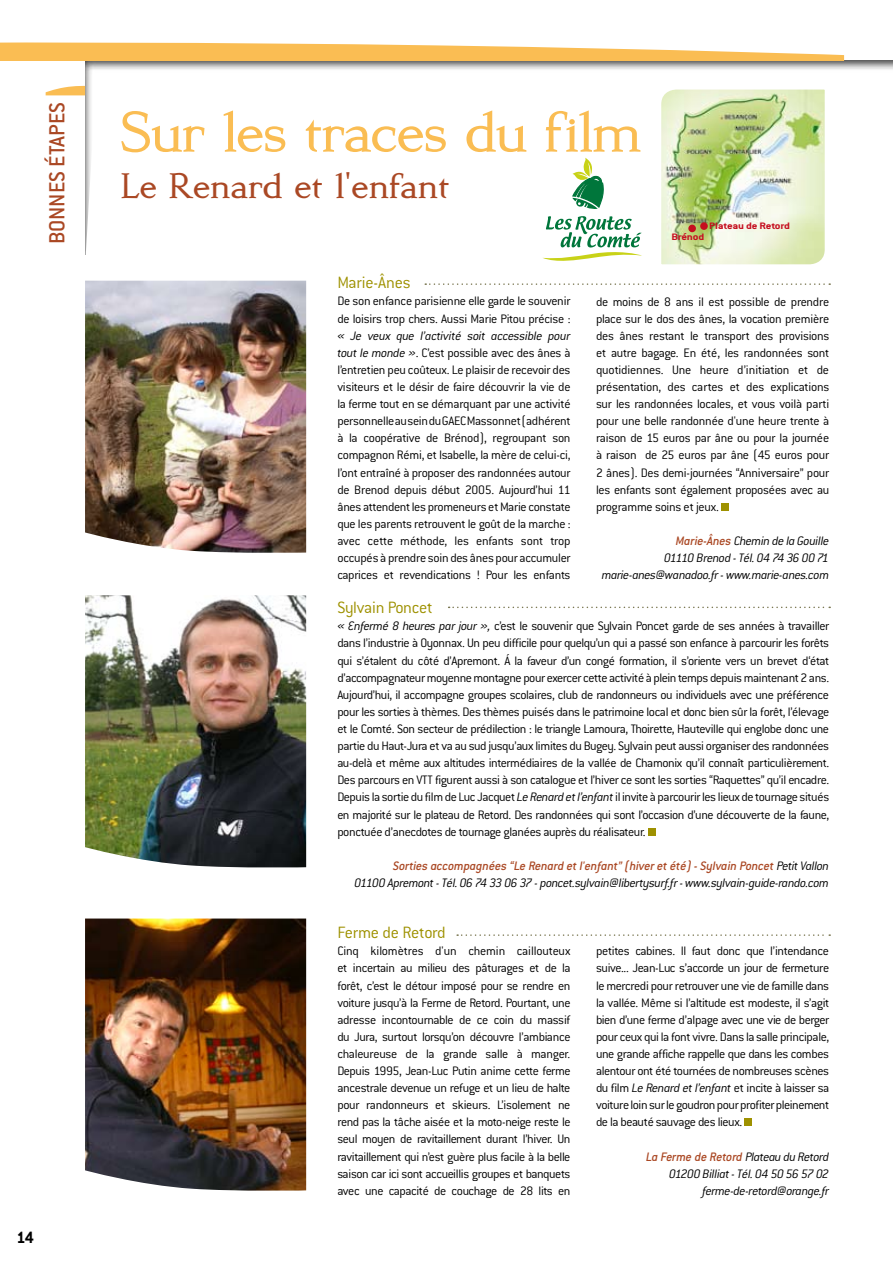
<style>
.page{position:relative;width:893px;height:1263px;background:#fff}
.page>*{position:absolute;margin:0;border:0;box-sizing:border-box;transform-origin:0 0}
.t1{font:700 63px "Kurosawa Serif";letter-spacing:-.02em;color:#fabd53}
.t2{font:700 39px "Kurosawa Serif";color:#aa4824}
.t3{font:500 24px "Conduit ITC";color:#aa4824}
.t4{font:300 18px "Conduit ITC";letter-spacing:-.015em;color:#9e9100}
.t5{font:700 18px "Conduit ITC";color:#000}
.t6{font:300 13.5px/17.1px "Conduit ITC";letter-spacing:-.025em;color:#000;text-align:justify}
.t7{font:italic 300 13.5px/17.1px "Conduit ITC";letter-spacing:-.03em;color:#000;text-align:right}
.t8{font:700 10.2px "Conduit ITC";letter-spacing:-.015em;color:#c50e1f;scale:1.21 1}
.s1{font-style:italic}
.s2{font-weight:500;color:#aa4824}
</style>
<div class="page">
<div style="left:84px;top:60px;width:809px;height:195px;background:#000;opacity:.75"></div>
<svg style="left:46px;top:86px;width:39px;height:9px"></svg>
<svg style="left:0;top:42px;width:844px;height:19px"></svg>
<svg style="left:85px;top:79px;width:808px;height:176px"></svg>
<div style="left:721px;top:503px;width:8px;height:8px;background:#9e9100"></div>
<svg style="left:425px;top:283px;width:405px;height:2px"></svg>
<div style="left:648px;top:828px;width:8px;height:7px;background:#9e9100"></div>
<svg style="left:449px;top:607px;width:381px;height:1px"></svg>
<div style="left:744px;top:1118px;width:8px;height:8px;background:#9e9100"></div>
<svg style="left:457px;top:934px;width:373px;height:2px"></svg>
<img style="left:85px;top:281px;width:221px;height:272px">
<img style="left:85px;top:595px;width:221px;height:273px">
<img style="left:85px;top:918px;width:221px;height:273px">
<svg style="left:542px;top:216px;width:100px;height:45px"></svg>
<svg style="left:571px;top:158px;width:33px;height:51px"></svg>
<img style="left:654px;top:83px;width:177px;height:182px">
<div style="left:688px;top:225px;width:8px;height:7px;background:#c50e1f;border-radius:50%"></div>
<div style="left:700px;top:222px;width:8px;height:8px;background:#c50e1f;border-radius:50%"></div>
<h3 class="t3" style="left:43px;top:244px;width:143px;rotate:-90deg">bonnesÉTAPES</h3>
<h3 class="t5" style="left:17px;top:1226px;width:19px">14</h3>
<h1 class="t1" style="left:119px;top:98px;width:524px">Sur les traces du film</h1>
<h2 class="t2" style="left:121px;top:165px;width:330px">Le Renard et l'enfant</h2>
<h3 class="t4" style="left:337px;top:273px;width:75px">Marie-Ânes</h3>
<p class="t6" style="left:337px;top:293px;width:235px">De son enfance parisienne elle garde le souvenir de loisirs trop chers. Aussi Marie Pitou précise :</p>
<p class="t6" style="left:337px;top:327px;width:235px"><span class="s1">« Je veux que l’activité soit accessible pour tout le monde »</span>. C’est possible avec des ânes à l’entretien peu coûteux. Le plaisir de recevoir des visiteurs et le désir de faire découvrir la vie de la ferme tout en se démarquant par une activité personnelle au sein du GAEC Massonnet (adhérent à la coopérative de Brénod), regroupant son compagnon Rémi, et Isabelle, la mère de celui-ci, l’ont entraîné à proposer des randonnées autour de Brenod depuis début 2005. Aujourd’hui 11 ânes attendent les promeneurs et Marie constate que les parents retrouvent le goût de la marche : avec cette méthode, les enfants sont trop occupés à prendre soin des ânes pour accumuler caprices et revendications ! Pour les enfants</p>
<p class="t8" style="left:709px;top:220px;width:68px">Plateau de Retord</p>
<p class="t8" style="left:671px;top:230px;width:29px">Brénod</p>
<p class="t6" style="left:596px;top:293px;width:235px">de moins de 8 ans il est possible de prendre place sur le dos des ânes, la vocation première des ânes restant le transport des provisions et autre bagage. En été, les randonnées sont quotidiennes. Une heure d’initiation et de présentation, des cartes et des explications sur les randonnées locales, et vous voilà parti pour une belle randonnée d'une heure trente à raison de 15 euros par âne ou pour la journée à raison de 25 euros par âne (45 euros pour 2 ânes). Des demi-journées “Anniversaire” pour les enfants sont également proposées avec au programme soins et jeux.</p>
<p class="t7" style="left:602px;top:532px;width:229px"><span class="s2">Marie-Ânes</span> Chemin de la Gouille<br>01110 Brenod - Tél. 04 74 36 00 71 marie-anes@wanadoo.fr - www.marie-anes.com</p>
<h3 class="t4" style="left:337px;top:598px;width:97px">Sylvain Poncet</h3>
<p class="t6" style="left:337px;top:618px;width:493px"><span class="s1">« Enfermé 8 heures par jour »,</span> c’est le souvenir que Sylvain Poncet garde de ses années à travailler dans l’industrie à Oyonnax. Un peu difficile pour quelqu’un qui a passé son enfance à parcourir les forêts qui s’étalent du côté d’Apremont. Á la faveur d’un congé formation, il s’oriente vers un brevet d‘état d’accompagnateur moyenne montagne pour exercer cette activité à plein temps depuis maintenant 2 ans.<br>Aujourd’hui, il accompagne groupes scolaires, club de randonneurs ou individuels avec une préférence pour les sorties à thèmes. Des thèmes puisés dans le patrimoine local et donc bien sûr la forêt, l’élevage et le Comté. Son secteur de prédilection : le triangle Lamoura, Thoirette, Hauteville qui englobe donc une partie du Haut-Jura et va au sud jusqu’aux limites du Bugey. Sylvain peut aussi organiser des randonnées au-delà et même aux altitudes intermédiaires de la vallée de Chamonix qu’il connaît particulièrement.<br>Des parcours en VTT figurent aussi à son catalogue et l’hiver ce sont les sorties “Raquettes” qu’il encadre.<br>Depuis la sortie du film de Luc Jacquet <span class="s1">Le Renard et l’enfant</span> il invite à parcourir les lieux de tournage situés en majorité sur le plateau de Retord. Des randonnées qui sont l’occasion d’une découverte de la faune, ponctuée d’anecdotes de tournage glanées auprès du réalisateur.</p>
<p class="t7" style="left:354px;top:857px;width:476px"><span class="s2">Sorties accompagnées “Le Renard et l'enfant” (hiver et été) - Sylvain Poncet</span> Petit Vallon<br>01100 Apremont - Tél. 06 74 33 06 37 - poncet.sylvain@libertysurf.fr - www.sylvain-guide-rando.com</p>
<h3 class="t4" style="left:337px;top:923px;width:110px">Ferme de Retord</h3>
<p class="t6" style="left:337px;top:942px;width:235px">Cinq kilomètres d'un chemin caillouteux et incertain au milieu des pâturages et de la forêt, c’est le détour imposé pour se rendre en voiture jusqu’à la Ferme de Retord. Pourtant, une adresse incontournable de ce coin du massif du Jura, surtout lorsqu’on découvre l’ambiance chaleureuse de la grande salle à manger.<br>Depuis 1995, Jean-Luc Putin anime cette ferme ancestrale devenue un refuge et un lieu de halte pour randonneurs et skieurs. L’isolement ne rend pas la tâche aisée et la moto-neige reste le seul moyen de ravitaillement durant l’hiver. Un ravitaillement qui n’est guère plus facile à la belle saison car ici sont accueillis groupes et banquets avec une capacité de couchage de 28 lits en</p>
<p class="t6" style="left:596px;top:943px;width:235px">petites cabines. Il faut donc que l’intendance suive... Jean-Luc s’accorde un jour de fermeture le mercredi pour retrouver une vie de famille dans la vallée. Même si l’altitude est modeste, il s’agit bien d’une ferme d’alpage avec une vie de berger pour ceux qui la font vivre. Dans la salle principale, une grande affiche rappelle que dans les combes alentour ont été tournées de nombreuses scènes du film <span class="s1">Le Renard et l’enfant</span> et incite à laisser sa voiture loin sur le goudron pour profiter pleinement de la beauté sauvage des lieux.</p>
<p class="t7" style="left:646px;top:1148px;width:185px"><span class="s2">La Ferme de Retord</span> Plateau du Retord<br>01200 Billiat - Tél. 04 50 56 57 02 ferme-de-retord@orange.fr</p>
</div>
